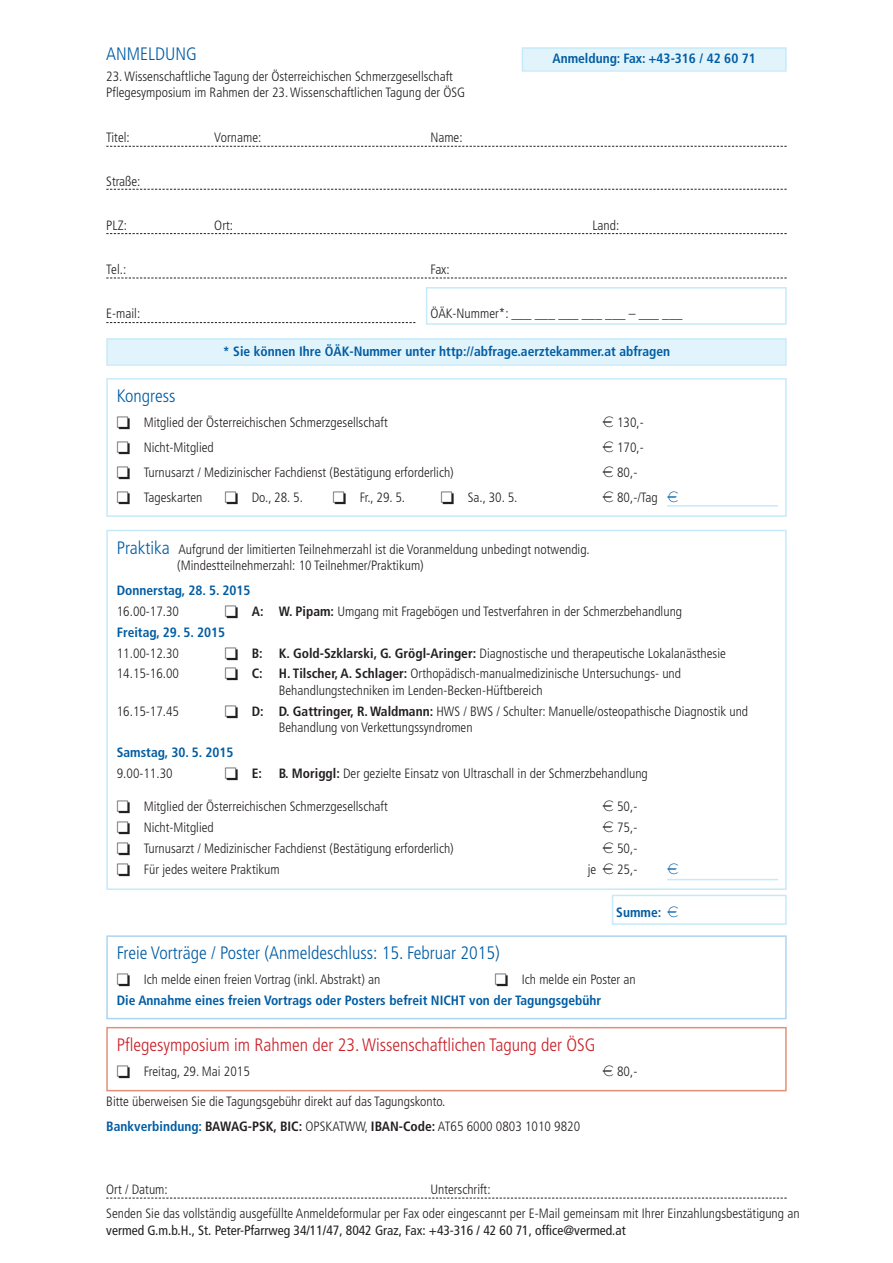
<style>
.page{position:relative;width:893px;height:1263px;background:#fff}
.page>*{position:absolute;margin:0;border:0;box-sizing:border-box;transform-origin:0 0}
.t1{font:300 condensed 18px "Frutiger LT";color:#015ca3}
.t2{font:300 condensed 18px "Frutiger LT";color:#c92028}
.t3{font:300 condensed 13.5px/16.5px "Frutiger LT";color:#231f20}
.t4{font:700 condensed 13.5px/20.7px "Frutiger LT";color:#015ca3}
.t5{font:condensed 13.5px "Frutiger LT";color:#231f20}
.t6{font:13.5px "Eurofont";color:#015ca3}
.s1{font-family:"Eurofont";font-weight:400;font-stretch:normal}
.s2{font-family:"Eurofont";font-weight:400;font-stretch:normal;color:#015ca3}
.s3{font-size:18px;color:#015ca3}
.s4{font-weight:700}
.s5{font-weight:700;color:#015ca3}
.s6{color:#231f20}
.s7{font-weight:300;color:#231f20}
</style>
<div class="page">
<div style="left:426px;top:287px;width:361px;height:38px;border:2px solid #c6eafa"></div>
<svg style="left:106px;top:146px;width:681px;height:1px"></svg>
<svg style="left:106px;top:189px;width:681px;height:1px"></svg>
<svg style="left:106px;top:233px;width:681px;height:1px"></svg>
<svg style="left:106px;top:278px;width:681px;height:1px"></svg>
<svg style="left:106px;top:322px;width:309px;height:1px"></svg>
<div style="left:108px;top:340px;width:677px;height:24px;background:#e1f4fc"></div>
<div style="left:106px;top:338px;width:681px;height:28px;border:2px solid #c6eafa"></div>
<div style="left:106px;top:378px;width:681px;height:139px;border:2px solid #c6eafa"></div>
<hr style="left:667px;top:505px;width:111px;height:2px;background:#c6eafa">
<div style="left:106px;top:530px;width:681px;height:360px;border:2px solid #c6eafa"></div>
<hr style="left:667px;top:879px;width:111px;height:1px;background:#c6eafa">
<div style="left:106px;top:935px;width:681px;height:84px;border:2px solid #aad6f2"></div>
<div style="left:106px;top:1027px;width:681px;height:64px;border:2px solid #e29078"></div>
<svg style="left:106px;top:1198px;width:681px;height:1px"></svg>
<div style="left:523px;top:49px;width:262px;height:21px;background:#e1f4fc"></div>
<div style="left:522px;top:47px;width:265px;height:25px;border:2px solid #c6eafa"></div>
<div style="left:612px;top:895px;width:175px;height:30px;border:2px solid #c6eafa"></div>
<h1 class="t1" style="left:106px;top:44px;width:92px">ANMELDUNG</h1>
<p class="t3" style="left:106px;top:68px;width:360px">23. Wissenschaftliche Tagung der Österreichischen Schmerzgesellschaft<br>Pflegesymposium im Rahmen der 23. Wissenschaftlichen Tagung der ÖSG</p>
<p class="t4" style="left:552px;top:48px;width:205px">Anmeldung: Fax: +43-316 / 42 60 71</p>
<p class="t3" style="left:106px;top:130px;width:25px">Titel:</p>
<p class="t3" style="left:214px;top:130px;width:49px">Vorname:</p>
<p class="t3" style="left:430px;top:130px;width:34px">Name:</p>
<p class="t3" style="left:106px;top:174px;width:36px">Straße:</p>
<p class="t3" style="left:106px;top:218px;width:22px">PLZ:</p>
<p class="t3" style="left:214px;top:218px;width:20px">Ort:</p>
<p class="t3" style="left:592px;top:218px;width:28px">Land:</p>
<p class="t3" style="left:106px;top:262px;width:21px">Tel.:</p>
<p class="t3" style="left:430px;top:262px;width:21px">Fax:</p>
<p class="t3" style="left:106px;top:306px;width:35px">E-mail:</p>
<p class="t3" style="left:430px;top:306px;width:254px">ÖÄK-Nummer*: ___ ___ ___ ___ ___ – ___ ___</p>
<p class="t4" style="left:223px;top:341px;width:449px">* Sie können Ihre ÖÄK-Nummer unter http://abfrage.aerztekammer.at abfragen</p>
<h1 class="t1" style="left:117px;top:386px;width:60px">Kongress</h1>
<p class="t3" style="left:117px;top:414px;width:273px">□ Mitglied der Österreichischen Schmerzgesellschaft</p>
<p class="t3" style="left:603px;top:414px;width:42px"><span class="s1">E</span> 130,-</p>
<p class="t3" style="left:117px;top:439px;width:99px">□ Nicht-Mitglied</p>
<p class="t3" style="left:603px;top:439px;width:42px"><span class="s1">E</span> 170,-</p>
<p class="t3" style="left:117px;top:464px;width:338px">□ Turnusarzt / Medizinischer Fachdienst (Bestätigung erforderlich)</p>
<p class="t3" style="left:603px;top:464px;width:36px"><span class="s1">E</span> 80,-</p>
<p class="t3" style="left:117px;top:489px;width:87px">□ Tageskarten</p>
<p class="t3" style="left:225px;top:489px;width:80px">□ Do., 28. 5.</p>
<p class="t3" style="left:333px;top:489px;width:74px">□ Fr., 29. 5.</p>
<p class="t3" style="left:441px;top:489px;width:78px">□ Sa., 30. 5.</p>
<p class="t3" style="left:603px;top:489px;width:77px"><span class="s1">E</span> 80,-/Tag <span class="s2">E</span></p>
<p class="t3" style="left:177px;top:541px;width:414px;text-indent:-60px"><span class="s3">Praktika</span> Aufgrund der limitierten Teilnehmerzahl ist die Voranmeldung unbedingt notwendig. (Mindestteilnehmerzahl: 10 Teilnehmer/Praktikum)</p>
<p class="t4" style="left:117px;top:580px;width:135px">Donnerstag, 28. 5. 2015</p>
<p class="t3" style="left:117px;top:603px;width:64px">16.00-17.30</p>
<p class="t3" style="left:117px;top:601px;width:567px;line-height:20.7px;text-indent:108px">□ <span class="s4">A: W. Pipam:</span> Umgang mit Fragebögen und Testverfahren in der Schmerzbehandlung<br><span class="s5">Freitag, 29. 5. 2015</span></p>
<p class="t3" style="left:117px;top:645px;width:64px">11.00-12.30</p>
<p class="t3" style="left:225px;top:645px;width:502px">□ <span class="s4">B: K. Gold-Szklarski, G. Grögl-Aringer:</span> Diagnostische und therapeutische Lokalanästhesie</p>
<p class="t3" style="left:117px;top:665px;width:64px">14.15-16.00</p>
<p class="t3" style="left:279px;top:665px;width:404px;text-indent:-54px">□ <span class="s4">C: H. Tilscher, A. Schlager:</span> Orthopädisch-manualmedizinische Untersuchungs- und<br>Behandlungstechniken im Lenden-Becken-Hüftbereich</p>
<p class="t3" style="left:117px;top:703px;width:64px">16.15-17.45</p>
<p class="t3" style="left:279px;top:703px;width:471px;text-indent:-54px">□ <span class="s4">D: D. Gattringer, R. Waldmann:</span> HWS / BWS / Schulter: Manuelle/osteopathische Diagnostik und<br>Behandlung von Verkettungssyndromen</p>
<p class="t4" style="left:117px;top:742px;width:118px">Samstag, 30. 5. 2015</p>
<p class="t3" style="left:117px;top:765px;width:57px">9.00-11.30</p>
<p class="t3" style="left:225px;top:765px;width:425px">□ <span class="s4">E: B. Moriggl:</span> Der gezielte Einsatz von Ultraschall in der Schmerzbehandlung</p>
<p class="t3" style="left:117px;top:799px;width:273px">□ Mitglied der Österreichischen Schmerzgesellschaft</p>
<p class="t3" style="left:603px;top:799px;width:36px"><span class="s1">E</span> 50,-</p>
<p class="t3" style="left:117px;top:819px;width:99px">□ Nicht-Mitglied</p>
<p class="t3" style="left:603px;top:819px;width:36px"><span class="s1">E</span> 75,-</p>
<p class="t3" style="left:117px;top:840px;width:338px">□ Turnusarzt / Medizinischer Fachdienst (Bestätigung erforderlich)</p>
<p class="t3" style="left:603px;top:840px;width:36px"><span class="s1">E</span> 50,-</p>
<p class="t3" style="left:117px;top:861px;width:165px">□ Für jedes weitere Praktikum</p>
<p class="t3" style="left:588px;top:861px;width:51px">je <span class="s1">E</span> 25,-</p>
<p class="t6" style="left:667px;top:861px;width:13px">E</p>
<p class="t4" style="left:616px;top:902px;width:64px">Summe: <span class="s1">E</span></p>
<h1 class="t1" style="left:117px;top:943px;width:384px">Freie Vorträge / Poster (Anmeldeschluss: 15. Februar 2015)</h1>
<p class="t3" style="left:117px;top:972px;width:265px">□ Ich melde einen freien Vortrag (inkl. Abstrakt) an</p>
<p class="t4" style="left:117px;top:969px;width:520px;text-indent:378px"><span class="s6">□</span> <span class="s7">Ich melde ein Poster an<br></span>Die Annahme eines freien Vortrags oder Posters befreit NICHT von der Tagungsgebühr</p>
<h1 class="t2" style="left:117px;top:1034px;width:480px">Pflegesymposium im Rahmen der 23. Wissenschaftlichen Tagung der ÖSG</h1>
<p class="t3" style="left:117px;top:1063px;width:135px">□ Freitag, 29. Mai 2015</p>
<p class="t3" style="left:603px;top:1063px;width:36px"><span class="s1">E</span> 80,-</p>
<p class="t3" style="left:106px;top:1089px;width:475px;line-height:25px">Bitte überweisen Sie die Tagungsgebühr direkt auf das Tagungskonto.<br><span class="s5">Bankverbindung:</span> <span class="s4">BAWAG-PSK, BIC:</span> OPSKATWW, <span class="s4">IBAN-Code:</span> AT65 6000 0803 1010 9820</p>
<p class="t3" style="left:106px;top:1177px;width:695px;line-height:24.3px;text-indent:324px">Unterschrift:<br>Senden Sie das vollständig ausgefüllte Anmeldeformular per Fax oder eingescannt per E-Mail gemeinsam mit Ihrer Einzahlungsbestätigung an</p>
<p class="t5" style="left:106px;top:1222px;width:521px">vermed G.m.b.H., St. Peter-Pfarrweg 34/11/47, 8042 Graz, Fax: +43-316 / 42 60 71, office@vermed.at</p>
<p class="t3" style="left:106px;top:1181px;width:63px">Ort / Datum:</p>
</div>
